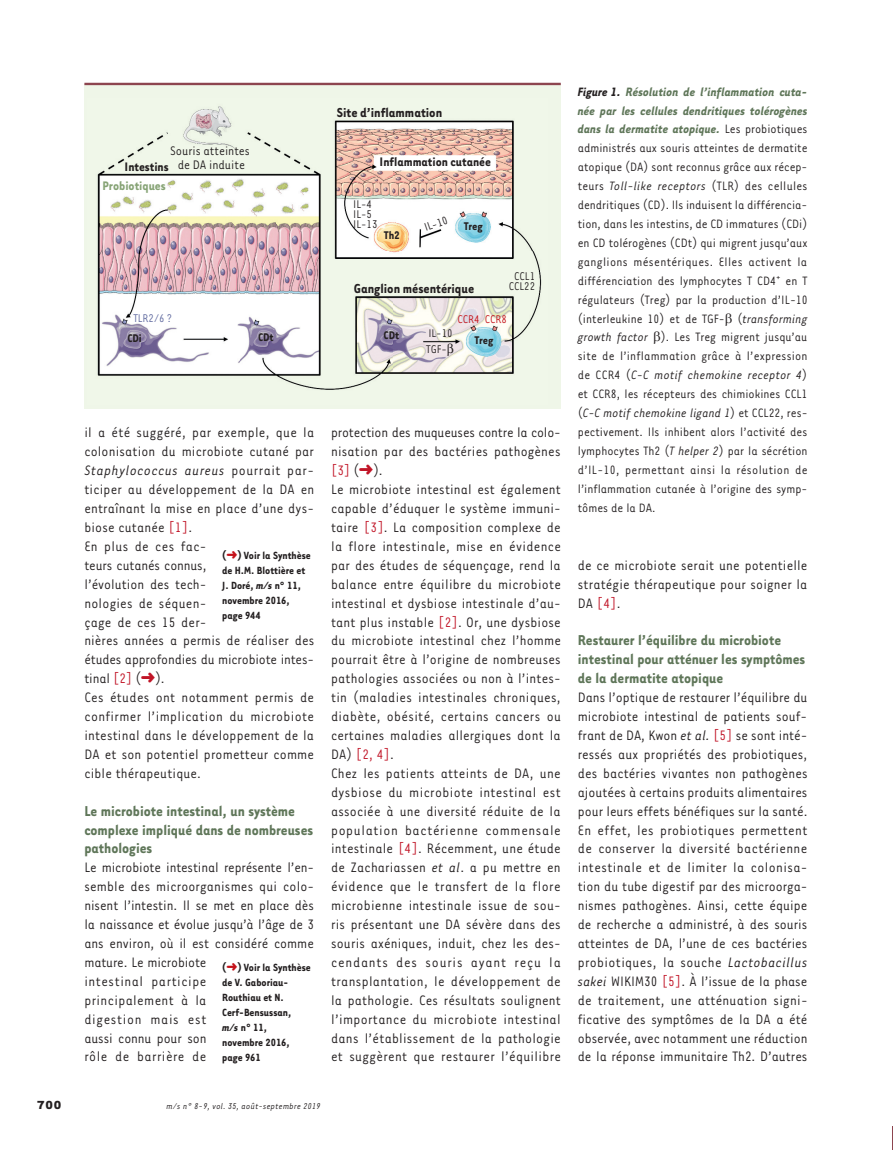
<style>
.page{position:relative;width:893px;height:1150px;background:#fff}
.page>*{position:absolute;margin:0;border:0;box-sizing:border-box;transform-origin:0 0}
.t1{font:700 16.5px/18.9px "Tarzana Narrow";color:#5f7659}
.t2{font:15.75px/18.9px "Tarzana Narrow";letter-spacing:.01em;color:#231f20}
.t3{font:700 15px "Tarzana Narrow";color:#231f20}
.t4{font:700 14.25px "Tarzana Narrow";color:#231f20}
.t5{font:14.25px/14.2px "Tarzana Narrow";color:#231f20;text-align:center}
.t6{font:700 14.25px "Tarzana Narrow";color:#86a375}
.t7{font:13.95px/18.9px "Tarzana Narrow";color:#231f20;text-align:justify}
.t8{font:700 13.5px "Tarzana Wide";color:#231f20}
.t9{font:12.9px/10.1px "Tarzana Narrow";color:#231f20}
.t10{font:700 12.9px "Tarzana Narrow";color:#231f20}
.t11{font:12.9px "Tarzana Narrow";color:#c4121a}
.t12{font:12.9px "Tarzana Narrow";color:#5e689e}
.t13{font:12.75px "Tarzana Narrow";color:#231f20}
.t14{font:700 12px/15px "Tarzana Narrow";color:#231f20}
.t15{font:italic 9.75px "Tarzana Narrow";letter-spacing:.025em;color:#231f20}
.s1{font-style:italic}
.s2{color:#c11527}
.s3{color:#c4121a}
.s4{font-weight:700;font-style:italic}
.s5{font-weight:700;font-style:italic;color:#5f7659}
</style>
<div class="page">
<div style="left:84px;top:84px;width:477px;height:324px;background:#eff6e8"></div>
<img style="left:97px;top:106px;width:445px;height:284px">
<hr style="left:84px;top:83px;width:477px;height:2px;background:#8d454f">
<svg style="left:892px;top:1126px;width:1px;height:24px"></svg>
<svg style="left:448px;top:343px;width:5px;height:13px"></svg>
<p class="t5" style="left:170px;top:143px;width:81px">Souris atteintes de DA induite</p>
<p class="t4" style="left:124px;top:158px;width:46px">Intestins</p>
<p class="t6" style="left:103px;top:177px;width:65px">Probiotiques</p>
<p class="t12" style="left:133px;top:310px;width:40px">TLR2/6 ?</p>
<p class="t3" style="left:337px;top:103px;width:107px">Site d’inflammation</p>
<p class="t4" style="left:380px;top:153px;width:113px">Inflammation cutanée</p>
<p class="t9" style="left:353px;top:198px;width:26px">IL-4<br>IL-5<br>IL-13</p>
<p class="t10" style="left:384px;top:227px;width:17px">Th2</p>
<p class="t13" style="left:422px;top:220px;width:26px;rotate:-19deg">IL-10</p>
<p class="t10" style="left:464px;top:218px;width:20px">Treg</p>
<p class="t3" style="left:354px;top:279px;width:122px">Ganglion mésentérique</p>
<p class="t9" style="left:509px;top:270px;width:28px;text-align:center">CCL1<br>CCL22</p>
<p class="t11" style="left:457px;top:311px;width:51px">CCR4 CCR8</p>
<p class="t10" style="left:127px;top:330px;width:16px">CDi</p>
<p class="t10" style="left:258px;top:328px;width:17px">CDt</p>
<p class="t10" style="left:383px;top:327px;width:17px">CDt</p>
<p class="t9" style="left:428px;top:327px;width:26px">IL-10</p>
<p class="t9" style="left:426px;top:343px;width:22px">TGF-</p>
<p class="t10" style="left:475px;top:331px;width:20px">Treg</p>
<p class="t2" style="left:84px;top:422px;width:231px">il a été suggéré, par exemple, que la colonisation du microbiote cutané par<br><span class="s1">Staphylococcus aureus</span> pourrait par&shy;ticiper au développement de la DA en entraînant la mise en place d’une dys&shy;biose cutanée <span class="s2">[1]</span>.<br>En plus de ces fac-<br>teurs cutanés connus,<br>l’évolution des tech-<br>nologies de séquen-<br>çage de ces 15 der-<br>nières années a permis de réaliser des études approfondies du microbiote intes&shy;tinal <span class="s2">[2]</span> (<span class="s2">➜</span>).<br>Ces études ont notamment permis de confirmer l’implication du microbiote intestinal dans le développement de la<br>DA et son potentiel prometteur comme cible thérapeutique.</p>
<p class="t1" style="left:84px;top:800px;width:230px">Le microbiote intestinal, un système complexe impliqué dans de nombreuses pathologies</p>
<p class="t2" style="left:84px;top:857px;width:231px">Le microbiote intestinal représente l’en&shy;semble des microorganismes qui colo&shy;nisent l’intestin. Il se met en place dès la naissance et évolue jusqu’à l’âge de 3 ans environ, où il est considéré comme mature. Le microbiote<br>intestinal participe<br>principalement à la<br>digestion mais est<br>aussi connu pour son<br>rôle de barrière de</p>
<p class="t14" style="left:222px;top:547px;width:90px">(<span class="s3">➜</span>) Voir la Synthèse de H.M. Blottière et<br>J. Doré, <span class="s1">m/s</span> n° 11, novembre 2016, page 944</p>
<p class="t14" style="left:222px;top:959px;width:90px">(<span class="s3">➜</span>) Voir la Synthèse de V. Gaboriau-<br>Routhiau et N.<br>Cerf-Bensussan,<br><span class="s1">m/s</span> n° 11, novembre 2016, page 961</p>
<p class="t2" style="left:331px;top:422px;width:231px">protection des muqueuses contre la colo&shy;nisation par des bactéries pathogènes <span class="s2">[3]</span> (<span class="s2">➜</span>).<br>Le microbiote intestinal est également capable d’éduquer le système immuni&shy;taire <span class="s2">[3]</span>. La composition complexe de la flore intestinale, mise en évidence par des études de séquençage, rend la balance entre équilibre du microbiote intestinal et dysbiose intestinale d’au&shy;tant plus instable <span class="s2">[2]</span>. Or, une dysbiose du microbiote intestinal chez l’homme pourrait être à l’origine de nombreuses pathologies associées ou non à l’intes&shy;tin (maladies intestinales chroniques, diabète, obésité, certains cancers ou certaines maladies allergiques dont la DA) <span class="s2">[2, 4]</span>.<br>Chez les patients atteints de DA, une dysbiose du microbiote intestinal est associée à une diversité réduite de la population bactérienne commensale intestinale <span class="s2">[4]</span>. Récemment, une étude de Zachariassen <span class="s1">et al</span>. a pu mettre en évidence que le transfert de la flore microbienne intestinale issue de sou&shy;ris présentant une DA sévère dans des souris axéniques, induit, chez les des&shy;cendants des souris ayant reçu la transplantation, le développement de la pathologie. Ces résultats soulignent l’importance du microbiote intestinal dans l’établissement de la pathologie et suggèrent que restaurer l’équilibre</p>
<p class="t8" style="left:37px;top:1096px;width:26px">700</p>
<p class="t15" style="left:167px;top:1099px;width:155px">m/s n° 8-9, vol. 35, août-septembre 2019</p>
<p class="t7" style="left:578px;top:81px;width:231px"><span class="s4">Figure 1.</span> <span class="s5">Résolution de l’inflammation cuta&shy;née par les cellules dendritiques tolérogènes dans la dermatite atopique.</span> Les probiotiques administrés aux souris atteintes de dermatite atopique (DA) sont reconnus grâce aux récep&shy;teurs <span class="s1">Toll-like receptors</span> (TLR) des cellules dendritiques (CD). Ils induisent la différencia&shy;tion, dans les intestins, de CD immatures (CDi) en CD tolérogènes (CDt) qui migrent jusqu’aux ganglions mésentériques. Elles activent la différenciation des lymphocytes T CD4<sup>+</sup> en T régulateurs (Treg) par la production d’IL-10 (interleukine 10) et de TGF- (<span class="s1">transforming growth factor</span> ). Les Treg migrent jusqu’au site de l’inflammation grâce à l’expression de CCR4 (<span class="s1">C-C motif chemokine receptor 4</span>) et CCR8, les récepteurs des chimiokines CCL1 (<span class="s1">C-C motif chemokine ligand 1</span>) et CCL22, res&shy;pectivement. Ils inhibent alors l’activité des lymphocytes Th2 (<span class="s1">T helper 2</span>) par la sécrétion d’IL-10, permettant ainsi la résolution de l’inflammation cutanée à l’origine des symp&shy;tômes de la DA.</p>
<p class="t2" style="left:578px;top:555px;width:231px;text-align:justify">de ce microbiote serait une potentielle stratégie thérapeutique pour soigner la DA <span class="s2">[4]</span>.</p>
<p class="t1" style="left:578px;top:630px;width:229px">Restaurer l’équilibre du microbiote intestinal pour atténuer les symptômes de la dermatite atopique</p>
<p class="t2" style="left:578px;top:687px;width:231px;text-align:justify">Dans l’optique de restaurer l’équilibre du microbiote intestinal de patients souf&shy;frant de DA, Kwon <span class="s1">et al.</span> <span class="s2">[5]</span> se sont inté&shy;ressés aux propriétés des probiotiques, des bactéries vivantes non pathogènes ajoutées à certains produits alimentaires pour leurs effets bénéfiques sur la santé.<br>En effet, les probiotiques permettent de conserver la diversité bactérienne intestinale et de limiter la colonisa&shy;tion du tube digestif par des microorga&shy;nismes pathogènes. Ainsi, cette équipe de recherche a administré, à des souris atteintes de DA, l’une de ces bactéries probiotiques, la souche <span class="s1">Lactobacillus sakei</span> WIKIM30 <span class="s2">[5]</span>. À l’issue de la phase de traitement, une atténuation signi&shy;ficative des symptômes de la DA a été observée, avec notamment une réduction de la réponse immunitaire Th2. D’autres</p>
</div>
